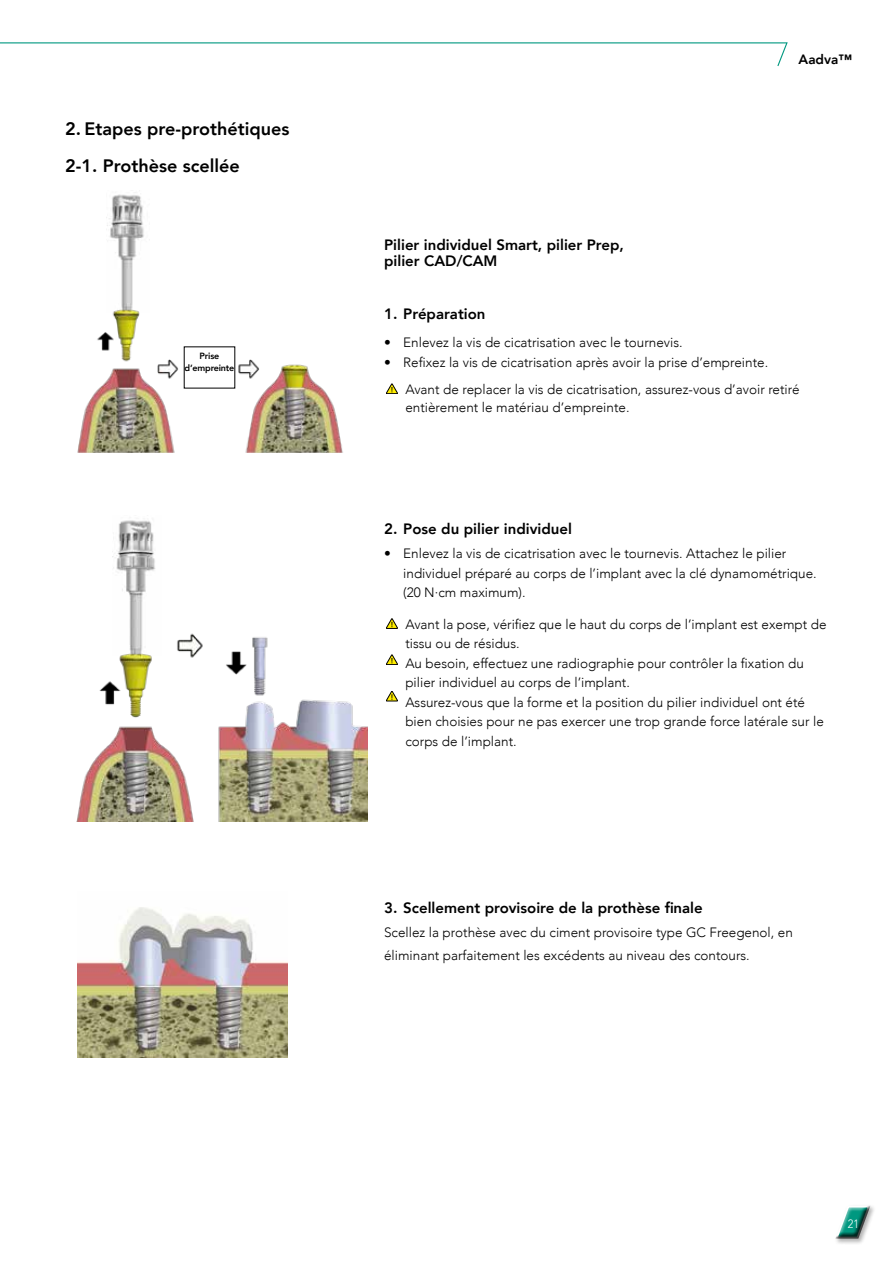
<style>
.page{position:relative;width:893px;height:1263px;background:#fff}
.page>*{position:absolute;margin:0;border:0;box-sizing:border-box;transform-origin:0 0}
.t1{font:800 18px "Avenir";color:#000}
.t2{font:800 15px/16.5px "Avenir";color:#000}
.t3{font:300 13.5px/19.5px "Avenir";color:#000}
.t4{font:800 13.5px "Avenir";color:#000}
.t5{font:300 12px "Avenir LT Std";color:#fff;scale:.9 1}
.t6{font:800 9px/12px "Avenir";letter-spacing:-.02em;color:#000;text-align:center}
</style>
<div class="page">
<svg style="left:0;top:42px;width:788px;height:24px"></svg>
<div style="left:834px;top:1204px;width:43px;height:41px;background:#000;opacity:.3"></div>
<svg style="left:834px;top:1204px;width:42px;height:35px"></svg>
<img style="left:112px;top:192px;width:29px;height:5px">
<img style="left:77px;top:197px;width:266px;height:256px">
<svg style="left:386px;top:384px;width:12px;height:10px"></svg>
<svg style="left:386px;top:618px;width:12px;height:11px"></svg>
<svg style="left:386px;top:655px;width:12px;height:10px"></svg>
<svg style="left:386px;top:691px;width:12px;height:10px"></svg>
<img style="left:76px;top:520px;width:292px;height:301px">
<img style="left:78px;top:907px;width:209px;height:150px">
<h1 class="t1" style="left:65px;top:115px;width:226px">2. Etapes pre-prothétiques</h1>
<h1 class="t1" style="left:65px;top:151px;width:176px">2-1. Prothèse scellée</h1>
<p class="t6" style="left:185px;top:350px;width:51px">Prise d’empreinte</p>
<p class="t2" style="left:384px;top:236px;width:241px">Pilier individuel Smart, pilier Prep, pilier CAD/CAM</p>
<p class="t4" style="left:799px;top:49px;width:55px">Aadva™</p>
<p class="t2" style="left:384px;top:305px;width:103px">1. Préparation</p>
<p class="t3" style="left:384px;top:333px;width:300px">• Enlevez la vis de cicatrisation avec le tournevis.</p>
<p class="t3" style="left:405px;top:348px;width:396px;line-height:27.5px;text-indent:-21px">• Refixez la vis de cicatrisation après avoir la prise d’empreinte.<br>Avant de replacer la vis de cicatrisation, assurez-vous d’avoir retiré</p>
<p class="t3" style="left:405px;top:398px;width:226px">entièrement le matériau d’empreinte.</p>
<p class="t2" style="left:384px;top:521px;width:189px">2. Pose du pilier individuel</p>
<p class="t3" style="left:403px;top:544px;width:415px;text-indent:-19px">• Enlevez la vis de cicatrisation avec le tournevis. Attachez le pilier individuel préparé au corps de l’implant avec la clé dynamométrique. (20 N·cm maximum).</p>
<p class="t3" style="left:405px;top:614px;width:423px">Avant la pose, vérifiez que le haut du corps de l’implant est exempt de tissu ou de résidus.<br>Au besoin, effectuez une radiographie pour contrôler la fixation du pilier individuel au corps de l’implant.<br>Assurez-vous que la forme et la position du pilier individuel ont été bien choisies pour ne pas exercer une trop grande force latérale sur le corps de l’implant.</p>
<p class="t2" style="left:384px;top:900px;width:320px">3. Scellement provisoire de la prothèse finale</p>
<p class="t3" style="left:384px;top:921px;width:410px;line-height:22.5px">Scellez la prothèse avec du ciment provisoire type GC Freegenol, en éliminant parfaitement les excédents au niveau des contours.</p>
<p class="t5" style="left:848px;top:1217px;width:14px">21</p>
</div>
